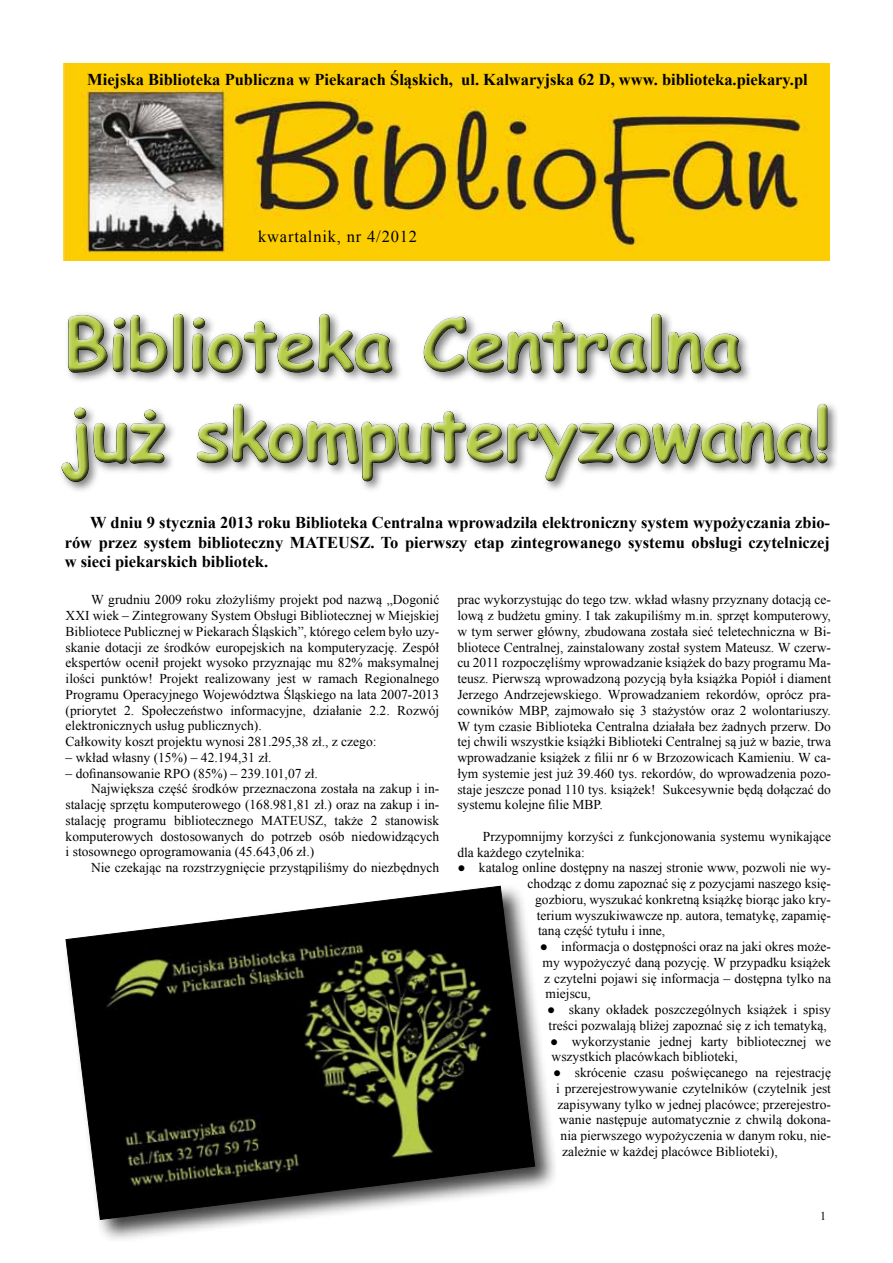
<style>
.page{position:relative;width:893px;height:1263px;background:#fff}
.page>*{position:absolute;margin:0;border:0;box-sizing:border-box;transform-origin:0 0}
.t1{font:700 72px/90px "Comic Sans MS";letter-spacing:-.015em;color:#b7ce4b}
.t2{font:700 16.5px/19.5px "Times New Roman";color:#000;text-align:justify}
.t3{font:16.5px "Times New Roman";letter-spacing:.05em;color:#000}
.t4{font:13.5px/15.8px "Times New Roman";color:#000}
.t5{font:12px "Times New Roman";color:#000}
</style>
<div class="page">
<div style="left:57px;top:310px;width:782px;height:184px;background:#000;opacity:.52"></div>
<div style="left:57px;top:309px;width:773px;height:173px;background:#fff"></div>
<div style="left:60px;top:314px;width:772px;height:172px;background:#000;opacity:.75"></div>
<img style="left:64px;top:64px;width:765px;height:197px">
<div style="left:61px;top:881px;width:496px;height:361px;background:#000;opacity:.75"></div>
<svg style="left:65px;top:885px;width:470px;height:335px"></svg>
<p class="t2" style="left:87px;top:69px;width:722px">Miejska Biblioteka Publiczna w Piekarach Śląskich, ul. Kalwaryjska 62 D, www. biblioteka.piekary.pl</p>
<p class="t3" style="left:258px;top:225px;width:161px">kwartalnik, nr 4/2012</p>
<h1 class="t1" style="left:64px;top:297px;width:769px">Biblioteka Centralna już skomputeryzowana!</h1>
<p class="t2" style="left:65px;top:512px;width:767px;text-indent:26px">W dniu 9 stycznia 2013 roku Biblioteka Centralna wprowadziła elektroniczny system wypożyczania zbio&shy;rów przez system biblioteczny MATEUSZ. To pierwszy etap zintegrowanego systemu obsługi czytelniczej w sieci piekarskich bibliotek.</p>
<p class="t4" style="left:66px;top:591px;width:375px;text-indent:26px">W grudniu 2009 roku złożyliśmy projekt pod nazwą „Dogonić XXI wiek – Zintegrowany System Obsługi Bibliotecznej w Miejskiej Bibliotece Publicznej w Piekarach Śląskich”, którego celem było uzy&shy;skanie dotacji ze środków europejskich na komputeryzację. Zespół ekspertów ocenił projekt wysoko przyznając mu 82% maksymalnej ilości punktów! Projekt realizowany jest w ramach Regionalnego Programu Operacyjnego Województwa Śląskiego na lata 2007-2013 (priorytet 2. Społeczeństwo informacyjne, działanie 2.2. Rozwój elektronicznych usług publicznych).<br>Całkowity koszt projektu wynosi 281.295,38 zł., z czego:</p>
<p class="t4" style="left:66px;top:749px;width:207px">– wkład własny (15%) – 42.194,31 zł.</p>
<p class="t4" style="left:66px;top:765px;width:254px">– dofinansowanie RPO (85%) – 239.101,07 zł.</p>
<p class="t4" style="left:91px;top:781px;width:350px">Największa część środków przeznaczona została na zakup i in-</p>
<p class="t4" style="left:66px;top:796px;width:375px">stalację sprzętu komputerowego (168.981,81 zł.) oraz na zakup i in-</p>
<p class="t4" style="left:66px;top:812px;width:375px">stalację programu bibliotecznego MATEUSZ, także 2 stanowisk</p>
<p class="t4" style="left:66px;top:828px;width:375px">komputerowych dostosowanych do potrzeb osób niedowidzących</p>
<p class="t4" style="left:66px;top:844px;width:250px">i stosownego oprogramowania (45.643,06 zł.)</p>
<p class="t4" style="left:91px;top:859px;width:350px">Nie czekając na rozstrzygnięcie przystąpiliśmy do niezbędnych</p>
<p class="t4" style="left:457px;top:592px;width:375px;text-align:justify">prac wykorzystując do tego tzw. wkład własny przyznany dotacją ce&shy;lową z budżetu gminy. I tak zakupiliśmy m.in. sprzęt komputerowy, w tym serwer główny, zbudowana została sieć teletechniczna w Bi&shy;bliotece Centralnej, zainstalowany został system Mateusz. W czerw&shy;cu 2011 rozpoczęliśmy wprowadzanie książek do bazy programu Ma&shy;teusz. Pierwszą wprowadzoną pozycją była książka Popiół i diament Jerzego Andrzejewskiego. Wprowadzaniem rekordów, oprócz pra&shy;cowników MBP, zajmowało się 3 stażystów oraz 2 wolontariuszy.<br>W tym czasie Biblioteka Centralna działała bez żadnych przerw. Do tej chwili wszystkie książki Biblioteki Centralnej są już w bazie, trwa wprowadzanie książek z filii nr 6 w Brzozowicach Kamieniu. W ca&shy;łym systemie jest już 39.460 tys. rekordów, do wprowadzenia pozo&shy;staje jeszcze ponad 110 tys. książek! Sukcesywnie będą dołączać do systemu kolejne filie MBP.</p>
<p class="t4" style="left:457px;top:828px;width:375px;text-indent:26px">Przypomnijmy korzyści z funkcjonowania systemu wynikające dla każdego czytelnika:</p>
<p class="t4" style="left:457px;top:859px;width:375px">● katalog online dostępny na naszej stronie www, pozwoli nie wy-</p>
<p class="t4" style="left:528px;top:875px;width:305px">chodząc z domu zapoznać się z pozycjami naszego księ-</p>
<p class="t4" style="left:535px;top:891px;width:297px">gozbioru, wyszukać konkretną książkę biorąc jako kry-</p>
<p class="t4" style="left:537px;top:907px;width:296px">terium wyszukiwawcze np. autora, tematykę, zapamię-</p>
<p class="t4" style="left:538px;top:922px;width:129px">taną część tytułu i inne,</p>
<p class="t4" style="left:540px;top:938px;width:293px;text-align:justify">● informacja o dostępności oraz na jaki okres może&shy;my wypożyczyć daną pozycję. W przypadku książek z czytelni pojawi się informacja – dostępna tylko na miejscu,</p>
<p class="t4" style="left:547px;top:1001px;width:285px">● skany okładek poszczególnych książek i spisy treści pozwalają bliżej zapoznać się z ich tematyką,</p>
<p class="t4" style="left:550px;top:1033px;width:282px">● wykorzystanie jednej karty bibliotecznej we wszystkich placówkach biblioteki,</p>
<p class="t4" style="left:553px;top:1064px;width:279px">● skrócenie czasu poświęcanego na rejestrację</p>
<p class="t4" style="left:556px;top:1080px;width:276px">i przerejestrowywanie czytelników (czytelnik jest</p>
<p class="t4" style="left:558px;top:1096px;width:275px">zapisywany tylko w jednej placówce; przerejestro-</p>
<p class="t4" style="left:559px;top:1111px;width:273px">wanie następuje automatycznie z chwilą dokona-</p>
<p class="t4" style="left:561px;top:1127px;width:272px">nia pierwszego wypożyczenia w danym roku, nie-</p>
<p class="t4" style="left:562px;top:1143px;width:217px">zależnie w każdej placówce Biblioteki),</p>
<p class="t5" style="left:820px;top:1208px;width:7px">1</p>
</div>
